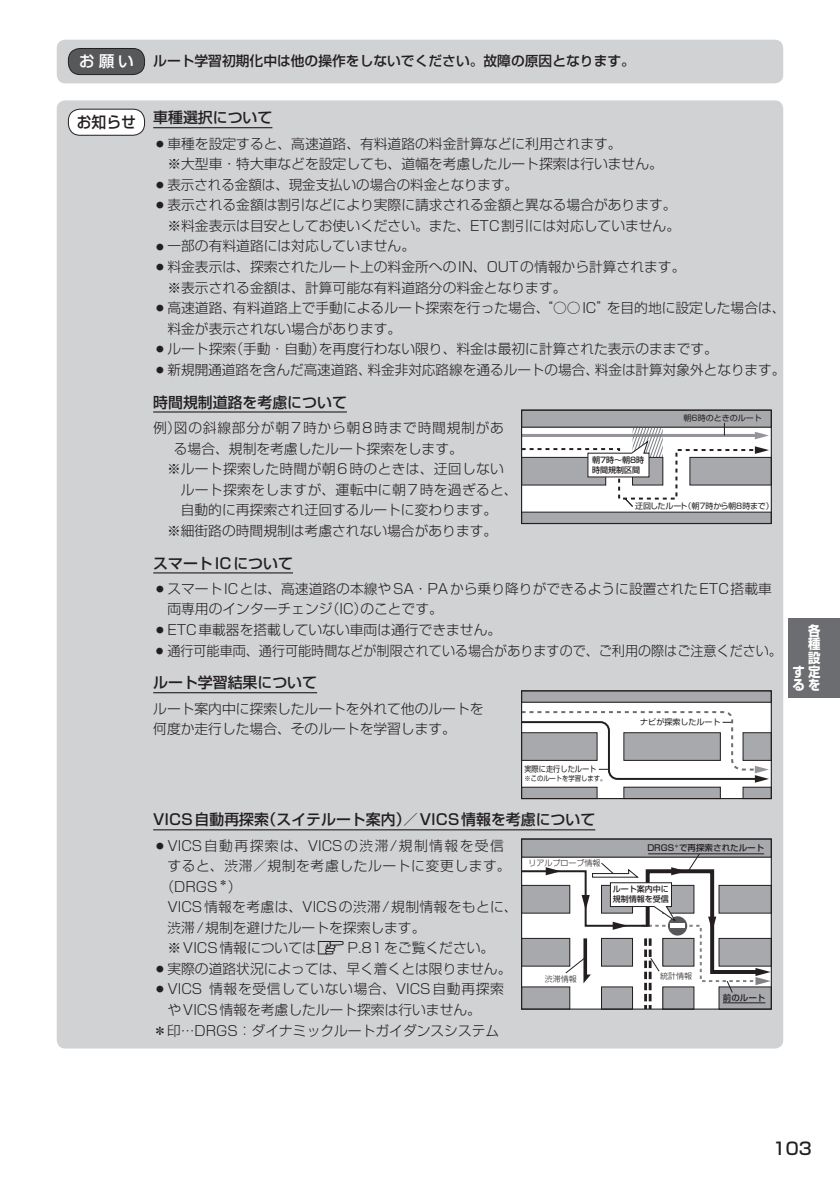
<style>
.page{position:relative;width:840px;height:1191px;background:#fff}
.page>*{position:absolute;margin:0;border:0;box-sizing:border-box;transform-origin:0 0}
.t1{font:500 17px "Shin Go Pro";color:#231f20}
.t2{font:500 15.6px "Shin Go Pro";color:#231f20;scale:.95 1}
.t3{font:500 14.8px "Shin Go Pro";color:#231f20}
.t4{font:300 13.8px/20.6px "Shin Go Pro";color:#231f20}
.t5{font:300 13.8px "Shin Go Pro";letter-spacing:.025em;color:#231f20}
.t6{font:300 13.8px "Shin Go Pro";color:#231f20;scale:.95 1}
.t7{font:500 13.8px "Shin Go Pro";color:#231f20}
.t8{font:300 13.8px "Shin Go Pro";letter-spacing:.105em;color:#231f20}
.t9{font:300 13.8px "Shin Go Pro";letter-spacing:.05em;color:#231f20}
.t10{font:300 13.8px "Shin Go Pro";letter-spacing:.055em;color:#231f20}
.t11{font:300 13.8px "Shin Go Pro";letter-spacing:.045em;color:#231f20}
.t12{font:700 13.6px/13.6px "Shin Go Pro";color:#fff;text-align:right;scale:.91 1}
.t13{font:500 8.6px "Shin Go Pro";color:#231f20}
.t14{font:500 8px/10.2px "Shin Go Pro";color:#231f20}
.t15{font:8px "Shin Go Pro";color:#231f20}
.t16{font:8px "Shin Go Pro";letter-spacing:-.02em;color:#231f20}
.t17{font:300 8px "Shin Go Pro";color:#231f20}
.t18{font:8px "Shin Go Pro";color:#231f20;scale:.9 1}
.t19{font:7px "Shin Go Pro";color:#231f20;scale:.9 1}
.s1{font-size:15.6px;color:#fff}
.s2{font-family:"MC1";font-weight:400;font-size:13.4px}
</style>
<div class="page">
<div style="left:788px;top:618px;width:51px;height:79px;background:#6c6d70"></div>
<div style="left:57px;top:100px;width:725px;height:948px;background:#d1d2d4;border-radius:9px"></div>
<hr style="left:153px;top:127px;width:119px;height:1px;background:#231f20">
<hr style="left:153px;top:411px;width:194px;height:1px;background:#231f20">
<hr style="left:153px;top:572px;width:140px;height:1px;background:#231f20">
<hr style="left:153px;top:692px;width:164px;height:1px;background:#231f20">
<hr style="left:153px;top:829px;width:442px;height:1px;background:#231f20">
<svg style="left:522px;top:427px;width:247px;height:85px"></svg>
<div style="left:521px;top:410px;width:249px;height:17px;background:#a8a9ad"></div>
<div style="left:521px;top:512px;width:249px;height:11px;background:#a8a9ad"></div>
<div style="left:521px;top:512px;width:250px;height:12px;border:1px solid #231f20"></div>
<svg style="left:522px;top:423px;width:246px;height:84px"></svg>
<div style="left:520px;top:409px;width:251px;height:115px;border:1px solid #231f20"></div>
<div style="left:520px;top:690px;width:251px;height:109px;background:#fff"></div>
<div style="left:521px;top:787px;width:75px;height:11px;background:#a8a9ad"></div>
<div style="left:521px;top:787px;width:76px;height:12px;border:1px solid #231f20"></div>
<div style="left:742px;top:732px;width:28px;height:28px;background:#a8a9ad"></div>
<div style="left:742px;top:732px;width:29px;height:28px;border:1px solid #231f20"></div>
<div style="left:742px;top:787px;width:28px;height:11px;background:#a8a9ad"></div>
<div style="left:742px;top:787px;width:29px;height:12px;border:1px solid #231f20"></div>
<div style="left:623px;top:787px;width:97px;height:11px;background:#a8a9ad"></div>
<div style="left:623px;top:787px;width:97px;height:12px;border:1px solid #231f20"></div>
<div style="left:521px;top:691px;width:249px;height:11px;background:#a8a9ad"></div>
<svg style="left:522px;top:710px;width:246px;height:72px"></svg>
<div style="left:520px;top:690px;width:251px;height:109px;border:1px solid #231f20"></div>
<div style="left:521px;top:839px;width:249px;height:18px;background:#a8a9ad"></div>
<svg style="left:522px;top:853px;width:247px;height:154px"></svg>
<div style="left:520px;top:838px;width:251px;height:171px;border:1px solid #231f20"></div>
<div style="left:68px;top:109px;width:76px;height:26px;background:#fff;border-radius:12px"></div>
<div style="left:68px;top:109px;width:77px;height:26px;border:1px solid #231f20;border-radius:12px"></div>
<div style="left:57px;top:40px;width:725px;height:43px;background:#d1d2d4;border-radius:9px"></div>
<div style="left:68px;top:48px;width:76px;height:27px;background:#57585a;border-radius:12px"></div>
<div style="left:68px;top:48px;width:77px;height:27px;border:1px solid #231f20;border-radius:12px"></div>
<p class="t7" style="left:79px;top:50px;width:557px"><span class="s1">お願い</span> ルート学習初期化中は他の操作をしないでください。故障の原因となります。</p>
<p class="t2" style="left:77px;top:109px;width:64px">お知らせ</p>
<p class="t3" style="left:153px;top:106px;width:121px">車種選択について</p>
<p class="t4" style="left:167px;top:131px;width:496px;text-indent:-14px">○車種を設定すると、高速道路、有料道路の料金計算などに利用されます。<br>※大型車・特大車などを設定しても、道幅を考慮したルート探索は行いません。</p>
<p class="t4" style="left:153px;top:173px;width:366px">○表示される金額は、現金支払いの場合の料金となります。</p>
<p class="t4" style="left:153px;top:193px;width:528px;text-align:right">○表示される金額は割引などにより実際に請求される金額と異なる場合があります。※料金表示は目安としてお使いください。また、ETC割引には対応していません。</p>
<p class="t4" style="left:153px;top:234px;width:263px">○一部の有料道路には対応していません。</p>
<p class="t4" style="left:167px;top:255px;width:519px;text-indent:-14px">○料金表示は、探索されたルート上の料金所へのIN、OUTの情報から計算されます。※表示される金額は、計算可能な有料道路分の料金となります。</p>
<p class="t4" style="left:167px;top:296px;width:619px;text-indent:-14px">○高速道路、有料道路上で手動によるルート探索を行った場合、“○○IC”を目的地に設定した場合は、料金が表示されない場合があります。</p>
<p class="t4" style="left:153px;top:337px;width:566px">○ルート探索（手動・自動）を再度行わない限り、料金は最初に計算された表示のままです。</p>
<p class="t4" style="left:153px;top:357px;width:633px">○新規開通道路を含んだ高速道路、料金非対応路線を通るルートの場合、料金は計算対象外となります。</p>
<p class="t3" style="left:153px;top:390px;width:195px">時間規制道路を考慮について</p>
<p class="t10" style="left:153px;top:416px;width:352px">例）図の斜線部分が朝7時から朝8時まで時間規制があ</p>
<p class="t4" style="left:174px;top:436px;width:290px">る場合、規制を考慮したルート探索をします。</p>
<p class="t5" style="left:153px;top:457px;width:352px">　※ルート探索した時間が朝6時のときは、迂回しない</p>
<p class="t5" style="left:181px;top:478px;width:338px">ルート探索をしますが、運転中に朝7時を過ぎると、</p>
<p class="t4" style="left:181px;top:498px;width:318px">自動的に再探索され迂回するルートに変わります。</p>
<p class="t4" style="left:153px;top:518px;width:345px">　※細街路の時間規制は考慮されない場合があります。</p>
<p class="t3" style="left:153px;top:551px;width:141px">スマートICについて</p>
<p class="t4" style="left:167px;top:576px;width:605px;text-indent:-14px">○スマートICとは、高速道路の本線やSA・PAから乗り降りができるように設置されたETC搭載車両専用のインターチェンジ（IC）のことです。</p>
<p class="t4" style="left:153px;top:618px;width:349px">○ETC車載器を搭載していない車両は通行できません。</p>
<p class="t6" style="left:153px;top:639px;width:663px">○通行可能車両、通行可能時間などが制限されている場合がありますので、ご利用の際はご注意ください。</p>
<p class="t3" style="left:153px;top:670px;width:165px">ルート学習結果について</p>
<p class="t4" style="left:153px;top:696px;width:331px">ルート案内中に探索したルートを外れて他のルートを何度か走行した場合、そのルートを学習します。</p>
<p class="t15" style="left:683px;top:411px;width:80px">朝6時のときのルート</p>
<p class="t14" style="left:591px;top:454px;width:54px">朝7時～朝8時時間規制区間</p>
<p class="t16" style="left:634px;top:499px;width:140px">迂回したルート（朝7時から朝8時まで）</p>
<p class="t15" style="left:640px;top:715px;width:81px">ナビが探索したルート</p>
<p class="t18" style="left:524px;top:763px;width:81px">実際に走行したルート</p>
<p class="t19" style="left:524px;top:772px;width:92px">※このルートを学習します。</p>
<p class="t3" style="left:153px;top:807px;width:443px">VICS自動再探索（スイテルート案内）／VICS情報を考慮について</p>
<p class="t8" style="left:153px;top:834px;width:352px">○VICS自動再探索は、VICSの渋滞/規制情報を受信</p>
<p class="t11" style="left:167px;top:854px;width:344px">すると、渋滞／規制を考慮したルートに変更します。</p>
<p class="t4" style="left:160px;top:874px;width:82px">（DRGS<sup>＊</sup>）</p>
<p class="t5" style="left:167px;top:895px;width:351px">VICS情報を考慮は、VICSの渋滞/規制情報をもとに、</p>
<p class="t4" style="left:167px;top:915px;width:259px">渋滞/規制を避けたルートを探索します。</p>
<p class="t4" style="left:167px;top:936px;width:328px">※VICS情報については<span class="s2">z</span>P.81をご覧ください。</p>
<p class="t4" style="left:153px;top:956px;width:359px">○実際の道路状況によっては、早く着くとは限りません。</p>
<p class="t9" style="left:153px;top:977px;width:352px">○VICS 情報を受信していない場合、VICS自動再探索</p>
<p class="t4" style="left:167px;top:997px;width:315px">やVICS情報を考慮したルート探索は行いません。</p>
<p class="t4" style="left:153px;top:1018px;width:347px">＊印…DRGS：ダイナミックルートガイダンスシステム</p>
<p class="t13" style="left:647px;top:840px;width:118px">DRGS<sup>＊</sup>で再探索されたルート</p>
<p class="t17" style="left:528px;top:856px;width:73px">リアルプローブ情報</p>
<p class="t14" style="left:612px;top:883px;width:57px;line-height:9.6px">ルート案内中に規制情報を受信</p>
<p class="t17" style="left:544px;top:972px;width:33px">渋滞情報</p>
<p class="t17" style="left:660px;top:969px;width:33px">統計情報</p>
<p class="t13" style="left:722px;top:990px;width:44px">前のルート</p>
<p class="t12" style="left:792px;top:622px;width:32px">各<br>種<br>設<br>す定るを</p>
<p class="t1" style="left:772px;top:1134px;width:40px">103</p>
</div>
